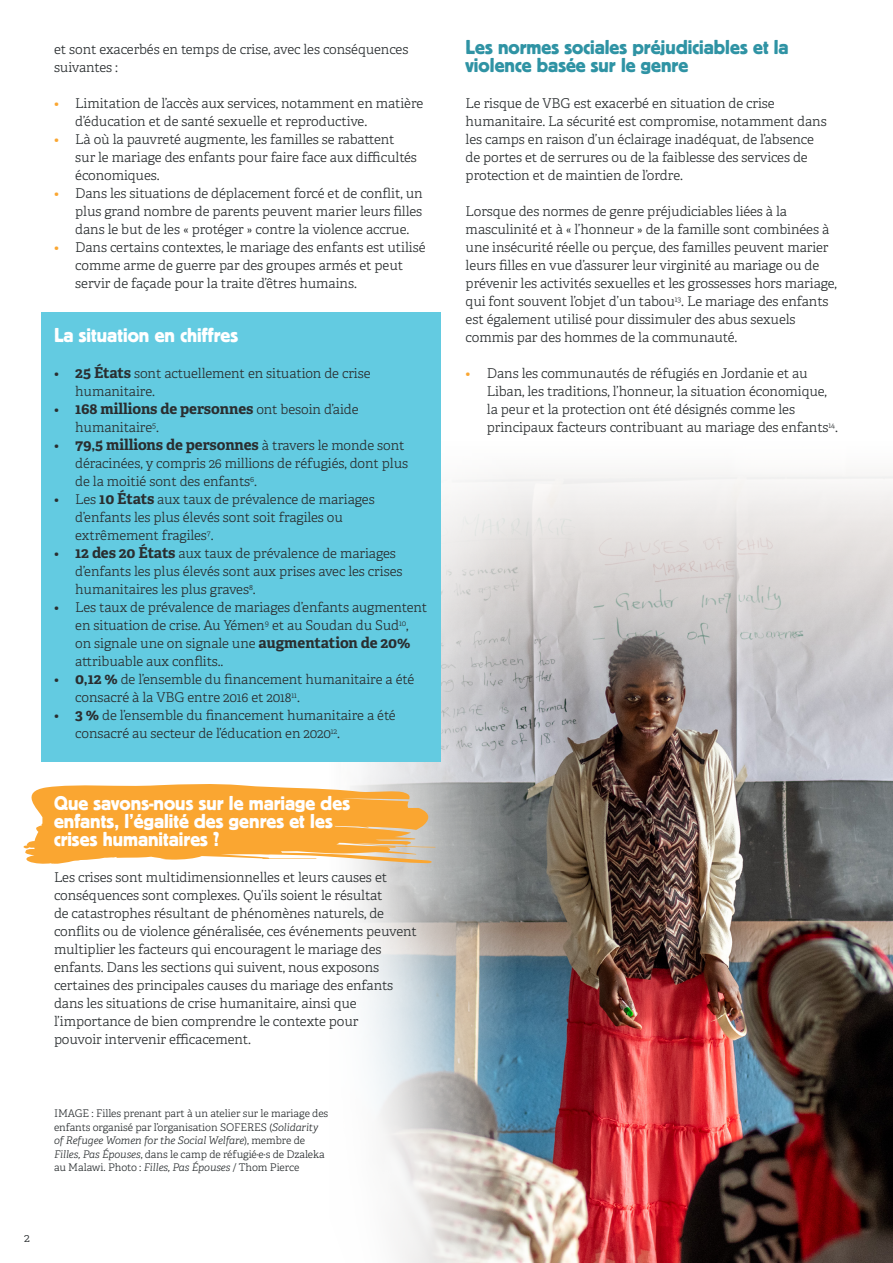
<style>
.page{position:relative;width:893px;height:1263px;background:#fff}
.page>*{position:absolute;margin:0;border:0;box-sizing:border-box;transform-origin:0 0}
.Sub_Head-new{font:21px/18px "Platz";color:#fff}
.Sub_Head{font:21px/18px "Platz";color:#2f93a4}
.Sub_Head-2{font:21px "Platz";color:#fff}
.Bulleted{font:700 15px "Adelle";letter-spacing:-.005em;color:#2a2e30}
.Bulleted-2{font:300 13.5px/18px "Adelle";letter-spacing:-.005em;color:#2a2e30}
.Body_Text{font:300 13.5px/18px "Adelle";letter-spacing:-.005em;color:#2a2e30}
.t1{font:300 12px "Adelle";color:#2a2e30}
.Photo_credit{font:300 10.5px/13.5px "Adelle";letter-spacing:-.005em;color:#2a2e30}
.s1{color:#faa631}
.s2{font-weight:700;font-size:15px}
.s3{font-weight:300;font-size:13.5px}
.s4{font-style:italic}
</style>
<div class="page">
<img style="left:517px;top:701px;width:376px;height:562px">
<svg style="left:517px;top:472px;width:376px;height:229px;background:#d1cece"></svg>
<svg style="left:441px;top:474px;width:76px;height:255px"></svg>
<svg style="left:140px;top:729px;width:414px;height:534px"></svg>
<svg style="left:23px;top:783px;width:412px;height:81px;background:#f6b458"></svg>
<div style="left:41px;top:312px;width:400px;height:449px;background:#63cbe1"></div>
<p class="Body_Text" style="left:54px;top:40px;width:356px">et sont exacerbés en temps de crise, avec les conséquences suivantes :</p>
<p class="Bulleted-2" style="left:75px;top:94px;width:350px;text-indent:-21px"><span class="s1">•</span> Limitation de l’accès aux services, notamment en matière d’éducation et de santé sexuelle et reproductive.</p>
<p class="Bulleted-2" style="left:75px;top:130px;width:343px;text-indent:-21px"><span class="s1">•</span> Là où la pauvreté augmente, les familles se rabattent sur le mariage des enfants pour faire face aux difficultés économiques.</p>
<p class="Bulleted-2" style="left:75px;top:184px;width:349px;text-align:justify;text-indent:-21px"><span class="s1">•</span> Dans les situations de déplacement forcé et de conflit, un plus grand nombre de parents peuvent marier leurs filles dans le but de les « protéger » contre la violence accrue.</p>
<p class="Bulleted-2" style="left:75px;top:238px;width:352px;text-indent:-21px"><span class="s1">•</span> Dans certains contextes, le mariage des enfants est utilisé comme arme de guerre par des groupes armés et peut servir de façade pour la traite d’êtres humains.</p>
<p class="Sub_Head-2" style="left:54px;top:324px;width:186px">La situation en chiffres</p>
<p class="Bulleted-2" style="left:75px;top:364px;width:297px;text-indent:-21px">• <span class="s2">25 États</span> sont actuellement en situation de crise humanitaire.</p>
<p class="Bulleted" style="left:54px;top:399px;width:306px"><span class="s3">•</span> 168 millions de personnes <span class="s3">ont besoin d’aide</span></p>
<p class="Bulleted-2" style="left:75px;top:418px;width:85px">humanitaire<sup>5</sup>.</p>
<p class="Bulleted" style="left:54px;top:435px;width:352px"><span class="s3">•</span> 79,5 millions de personnes <span class="s3">à travers le monde sont</span></p>
<p class="Bulleted-2" style="left:75px;top:454px;width:334px">déracinées, y compris 26 millions de réfugiés, dont plus de la moitié sont des enfants<sup>6</sup>.</p>
<p class="Bulleted-2" style="left:75px;top:490px;width:301px;text-indent:-21px">• Les <span class="s2">10 États</span> aux taux de prévalence de mariages d’enfants les plus élevés sont soit fragiles ou extrêmement fragiles<sup>7</sup>.</p>
<p class="Bulleted-2" style="left:75px;top:544px;width:329px;text-indent:-21px">• <span class="s2">12 des 20 États</span> aux taux de prévalence de mariages d’enfants les plus élevés sont aux prises avec les crises humanitaires les plus graves<sup>8</sup>.</p>
<p class="Bulleted-2" style="left:75px;top:598px;width:354px;text-indent:-21px">• Les taux de prévalence de mariages d’enfants augmentent en situation de crise. Au Yémen<sup>9</sup> et au Soudan du Sud<sup>10</sup>, on signale une on signale une <span class="s2">augmentation de 20% </span>attribuable aux conflits..</p>
<p class="Bulleted-2" style="left:75px;top:670px;width:340px;text-indent:-21px">• <span class="s2">0,12 %</span> de l’ensemble du financement humanitaire a été consacré à la VBG entre 2016 et 2018<sup>11</sup>.</p>
<p class="Bulleted-2" style="left:75px;top:706px;width:322px;text-indent:-21px">• <span class="s2">3 %</span> de l’ensemble du financement humanitaire a été consacré au secteur de l’éducation en 2020<sup>12</sup>.</p>
<p class="Sub_Head-new" style="left:54px;top:794px;width:298px">Que savons-nous sur le mariage des enfants, l’égalité des genres et les crises humanitaires ?</p>
<p class="Body_Text" style="left:54px;top:868px;width:364px">Les crises sont multidimensionnelles et leurs causes et conséquences sont complexes. Qu’ils soient le résultat<br>de catastrophes résultant de phénomènes naturels, de conflits ou de violence généralisée, ces événements peuvent multiplier les facteurs qui encouragent le mariage des enfants. Dans les sections qui suivent, nous exposons certaines des principales causes du mariage des enfants dans les situations de crise humanitaire, ainsi que l’importance de bien comprendre le contexte pour<br>pouvoir intervenir efficacement.</p>
<p class="t1" style="left:24px;top:1230px;width:7px">2</p>
<p class="Photo_credit" style="left:54px;top:1107px;width:276px">IMAGE : Filles prenant part à un atelier sur le mariage des enfants organisé par l’organisation SOFERES (<span class="s4">Solidarity of Refugee Women for the Social Welfare</span>), membre de <span class="s4">Filles, Pas Épouses</span>, dans le camp de réfugié·e·s de Dzaleka au Malawi. Photo : <span class="s4">Filles, Pas Épouses</span> / Thom Pierce</p>
<p class="Sub_Head" style="left:466px;top:38px;width:325px">Les normes sociales préjudiciables et la violence basée sur le genre</p>
<p class="Bulleted-2" style="left:466px;top:94px;width:363px">Le risque de VBG est exacerbé en situation de crise humanitaire. La sécurité est compromise, notamment dans les camps en raison d’un éclairage inadéquat, de l’absence de portes et de serrures ou de la faiblesse des services de protection et de maintien de l’ordre.</p>
<p class="Bulleted-2" style="left:466px;top:202px;width:373px">Lorsque des normes de genre préjudiciables liées à la masculinité et à « l’honneur » de la famille sont combinées à une insécurité réelle ou perçue, des familles peuvent marier leurs filles en vue d’assurer leur virginité au mariage ou de prévenir les activités sexuelles et les grossesses hors mariage, qui font souvent l’objet d’un tabou<sup>13</sup>. Le mariage des enfants est également utilisé pour dissimuler des abus sexuels commis par des hommes de la communauté.</p>
<p class="Bulleted-2" style="left:487px;top:364px;width:352px;text-indent:-21px"><span class="s1">•</span> Dans les communautés de réfugiés en Jordanie et au Liban, les traditions, l’honneur, la situation économique, la peur et la protection ont été désignés comme les principaux facteurs contribuant au mariage des enfants<sup>14</sup>.</p>
</div>
